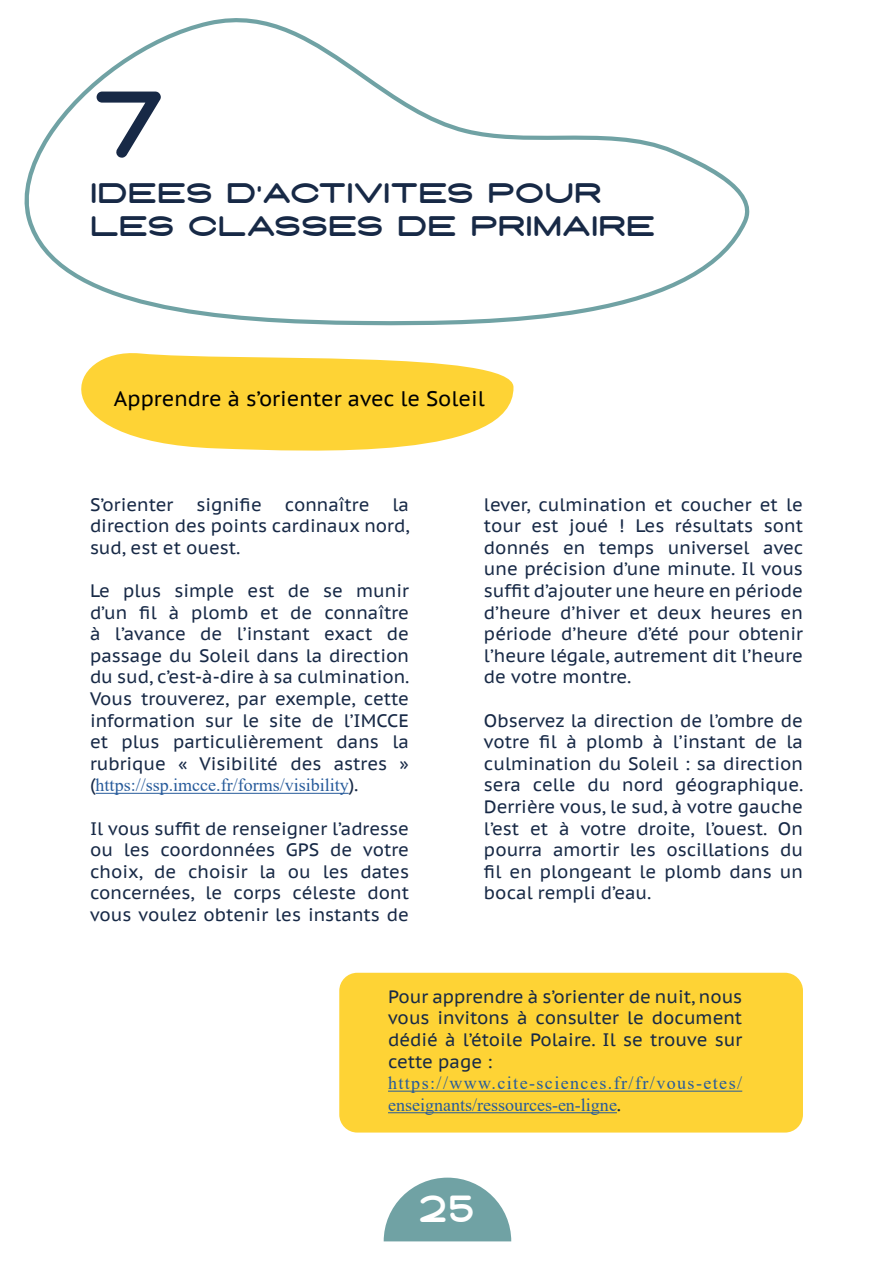
<style>
.page{position:relative;width:893px;height:1263px;background:#fff}
.page>*{position:absolute;margin:0;border:0;box-sizing:border-box;transform-origin:0 0}
.t1{font:90px "Vindemia";color:#172946}
.t2{font:36px "Vindemia";color:#fff}
.t3{font:27px "Vindemia";color:#172946}
.t4{font:21px "PT Sans Caption";color:#000}
.t5{font:18px/21.6px "PT Sans Caption";color:#172946;text-align:justify}
.t6{font:18px/21.6px "Times New Roman";letter-spacing:.04em;color:#275b9b}
.t7{font:18px "Times New Roman";color:#275b9b}
.s1{font-family:"PT Sans Caption";color:#172946}
</style>
<div class="page">
<svg style="left:384px;top:1177px;width:127px;height:64px"></svg>
<svg style="left:24px;top:18px;width:726px;height:308px"></svg>
<hr style="left:96px;top:793px;width:253px;height:1px;background:#275b9b">
<svg style="left:81px;top:353px;width:433px;height:98px;fill:#fed335"></svg>
<div style="left:339px;top:973px;width:464px;height:159px;background:#fed335;border-radius:18px"></div>
<hr style="left:388px;top:1091px;width:354px;height:1px;background:#275b9b">
<hr style="left:388px;top:1112px;width:229px;height:1px;background:#275b9b">
<h1 class="t1" style="left:92px;top:88px;width:75px">7</h1>
<h3 class="t3" style="left:90px;top:182px;width:25px">IDEES</h3>
<h3 class="t3" style="left:226px;top:182px;width:220px">D’ACTIVITES</h3>
<h3 class="t3" style="left:487px;top:182px;width:29px">POUR</h3>
<h3 class="t3" style="left:90px;top:215px;width:28px">LES</h3>
<h3 class="t3" style="left:188px;top:215px;width:29px">CLASSES</h3>
<h3 class="t3" style="left:397px;top:215px;width:30px">DE</h3>
<h3 class="t3" style="left:470px;top:215px;width:24px">PRIMAIRE</h3>
<p class="t4" style="left:114px;top:385px;width:372px">Apprendre à s’orienter avec le Soleil</p>
<p class="t5" style="left:90px;top:493px;width:85px">S’orienter</p>
<p class="t5" style="left:196px;top:493px;width:67px">signifie</p>
<p class="t5" style="left:285px;top:493px;width:86px">connaître</p>
<p class="t5" style="left:90px;top:493px;width:321px;text-indent:302px">la direction des points cardinaux nord, sud, est et ouest.</p>
<p class="t5" style="left:90px;top:579px;width:321px">Le plus simple est de se munir d’un fil à plomb et de connaître à l’avance de l’instant exact de passage du Soleil dans la direction du sud, c’est-à-dire à sa culmination.<br>Vous trouverez, par exemple, cette information sur le site de l’IMCCE et plus particulièrement dans la rubrique « Visibilité des astres »</p>
<p class="t7" style="left:90px;top:773px;width:270px"><span class="s1">(</span>https://ssp.imcce.fr/forms/visibility<span class="s1">).</span></p>
<p class="t5" style="left:90px;top:817px;width:320px">Il vous suffit de renseigner l’adresse ou les coordonnées GPS de votre choix, de choisir la ou les dates concernées, le corps céleste dont vous voulez obtenir les instants de</p>
<p class="t5" style="left:484px;top:493px;width:321px">lever, culmination et coucher et le tour est joué ! Les résultats sont donnés en temps universel avec une précision d’une minute. Il vous suffit d’ajouter une heure en période d’heure d’hiver et deux heures en période d’heure d’été pour obtenir l’heure légale, autrement dit l’heure de votre montre.</p>
<p class="t5" style="left:484px;top:709px;width:321px">Observez la direction de l’ombre de votre fil à plomb à l’instant de la culmination du Soleil : sa direction sera celle du nord géographique.<br>Derrière vous, le sud, à votre gauche l’est et à votre droite, l’ouest. On pourra amortir les oscillations du fil en plongeant le plomb dans un bocal rempli d’eau.</p>
<p class="t5" style="left:388px;top:985px;width:356px">Pour apprendre à s’orienter de nuit, nous vous invitons à consulter le document dédié à l’étoile Polaire. Il se trouve sur cette page :</p>
<p class="t6" style="left:388px;top:1072px;width:356px">https://www.cite-sciences.fr/fr/vous-etes/ enseignants/ressources-en-ligne<span class="s1">.</span></p>
<h2 class="t2" style="left:418px;top:1194px;width:58px">25</h2>
</div>
